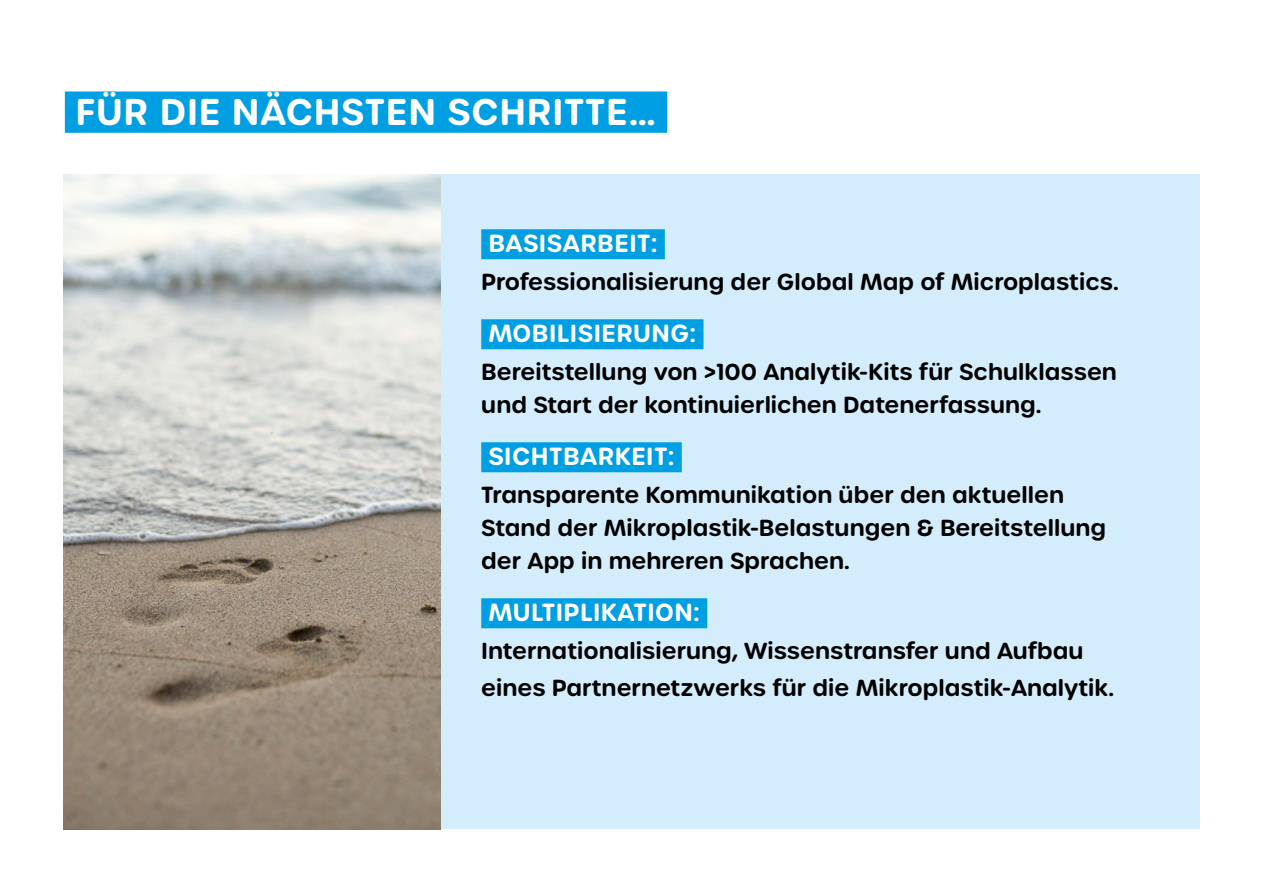
<style>
.page{position:relative;width:1263px;height:893px;background:#fff}
.page>*{position:absolute;margin:0;border:0;box-sizing:border-box;transform-origin:0 0}
.t1{font:600 36px "Urbane Rounded";letter-spacing:.02em;color:#fff}
.t2{font:600 24px "Urbane Rounded";letter-spacing:.02em;color:#fff}
.t3{font:600 22.5px/33px "Urbane Rounded";color:#000}
</style>
<div class="page">
<div style="left:440px;top:174px;width:759px;height:655px;background:#d4edfc"></div>
<img style="left:64px;top:174px;width:376px;height:655px">
<div style="left:481px;top:229px;width:184px;height:30px;background:#009fe3"></div>
<div style="left:481px;top:319px;width:222px;height:30px;background:#009fe3"></div>
<div style="left:481px;top:442px;width:201px;height:30px;background:#009fe3"></div>
<div style="left:481px;top:598px;width:226px;height:30px;background:#009fe3"></div>
<div style="left:65px;top:91px;width:602px;height:42px;background:#009fe3"></div>
<h1 class="t1" style="left:76px;top:88px;width:582px">FÜR DIE NÄCHSTEN SCHRITTE…</h1>
<p class="t2" style="left:488px;top:227px;width:170px">BASISARBEIT:</p>
<p class="t3" style="left:481px;top:265px;width:639px">Professionalisierung der Global Map of Microplastics.</p>
<p class="t2" style="left:488px;top:317px;width:209px">MOBILISIERUNG:</p>
<p class="t3" style="left:481px;top:355px;width:637px">Bereitstellung von &gt;100 Analytik-Kits für Schulklassen und Start der kontinuierlichen Datenerfassung.</p>
<p class="t2" style="left:488px;top:440px;width:187px">SICHTBARKEIT:</p>
<p class="t3" style="left:481px;top:478px;width:626px">Transparente Kommunikation über den aktuellen<br>Stand der Mikroplastik-Belastungen &amp; Bereitstellung der App in mehreren Sprachen.</p>
<p class="t2" style="left:488px;top:596px;width:213px">MULTIPLIKATION:</p>
<p class="t3" style="left:481px;top:632px;width:634px;line-height:37.5px">Internationalisierung, Wissenstransfer und Aufbau eines Partnernetzwerks für die Mikroplastik-Analytik.</p>
</div>
